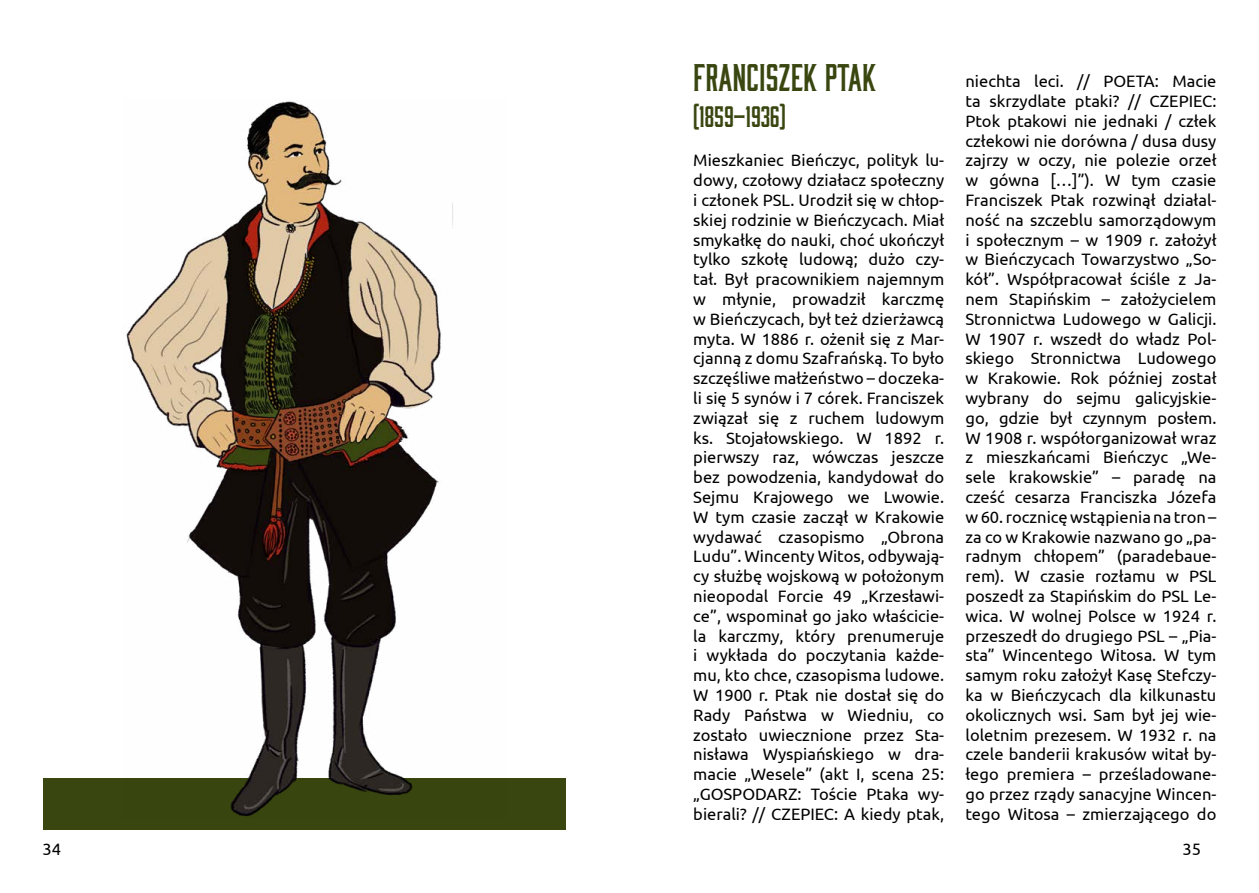
<style>
.page{position:relative;width:1259px;height:893px;background:#fff}
.page>*{position:absolute;margin:0;border:0;box-sizing:border-box;transform-origin:0 0}
.t1{font:39px "Moonshiner";color:#394610}
.t2{font:30px "Moonshiner";color:#394610}
.t3{font:16.5px/19.8px "Ubuntu";color:#000;text-align:justify}
</style>
<div class="page">
<div style="left:43px;top:778px;width:522px;height:51px;background:#394610"></div>
<img style="left:126px;top:101px;width:327px;height:715px">
<h1 class="t1" style="left:693px;top:55px;width:184px">FRANCISZEK PTAK</h1>
<h2 class="t2" style="left:693px;top:100px;width:94px">(1859–1936)</h2>
<p class="t3" style="left:693px;top:150px;width:252px">Mieszkaniec Bieńczyc, polityk lu&shy;dowy, czołowy działacz społeczny i członek PSL. Urodził się w chłop&shy;skiej rodzinie w Bieńczycach. Miał smykałkę do nauki, choć ukończył tylko szkołę ludową; dużo czy&shy;tał. Był pracownikiem najemnym w młynie, prowadził karczmę w Bieńczycach, był też dzierżawcą myta. W 1886 r. ożenił się z Mar&shy;cjanną z domu Szafrańską. To było szczęśliwe małżeństwo – doczeka&shy;li się 5 synów i 7 córek. Franciszek związał się z ruchem ludowym ks. Stojałowskiego. W 1892 r. pierwszy raz, wówczas jeszcze bez powodzenia, kandydował do Sejmu Krajowego we Lwowie.<br>W tym czasie zaczął w Krakowie wydawać czasopismo „Obrona Ludu”. Wincenty Witos, odbywają&shy;cy służbę wojskową w położonym nieopodal Forcie 49 „Krzesławi&shy;ce”, wspominał go jako właścicie&shy;la karczmy, który prenumeruje i wykłada do poczytania każde&shy;mu, kto chce, czasopisma ludowe.<br>W 1900 r. Ptak nie dostał się do Rady Państwa w Wiedniu, co zostało uwiecznione przez Sta&shy;nisława Wyspiańskiego w dra&shy;macie „Wesele” (akt I, scena 25: „GOSPODARZ: Toście Ptaka wy&shy;bierali? // CZEPIEC: A kiedy ptak,</p>
<p class="t3" style="left:965px;top:71px;width:252px">niechta leci. // POETA: Macie ta skrzydlate ptaki? // CZEPIEC:<br>Ptok ptakowi nie jednaki / człek człekowi nie dorówna / dusa dusy zajrzy w oczy, nie polezie orzeł w gówna […]”). W tym czasie Franciszek Ptak rozwinął działal&shy;ność na szczeblu samorządowym i społecznym – w 1909 r. założył w Bieńczycach Towarzystwo „So&shy;kół”. Współpracował ściśle z Ja&shy;nem Stapińskim – założycielem Stronnictwa Ludowego w Galicji.<br>W 1907 r. wszedł do władz Pol&shy;skiego Stronnictwa Ludowego w Krakowie. Rok później został wybrany do sejmu galicyjskie&shy;go, gdzie był czynnym posłem.<br>W 1908 r. współorganizował wraz z mieszkańcami Bieńczyc „We&shy;sele krakowskie” – paradę na cześć cesarza Franciszka Józefa w 60. rocznicę wstąpienia na tron – za co w Krakowie nazwano go „pa&shy;radnym chłopem” (paradebaue&shy;rem). W czasie rozłamu w PSL poszedł za Stapińskim do PSL Le&shy;wica. W wolnej Polsce w 1924 r. przeszedł do drugiego PSL – „Pia&shy;sta” Wincentego Witosa. W tym samym roku założył Kasę Stefczy&shy;ka w Bieńczycach dla kilkunastu okolicznych wsi. Sam był jej wie&shy;loletnim prezesem. W 1932 r. na czele banderii krakusów witał by&shy;łego premiera – prześladowane&shy;go przez rządy sanacyjne Wincen&shy;tego Witosa – zmierzającego do</p>
<p class="t3" style="left:43px;top:838px;width:20px">34</p>
<p class="t3" style="left:1182px;top:838px;width:20px">35</p>
</div>
